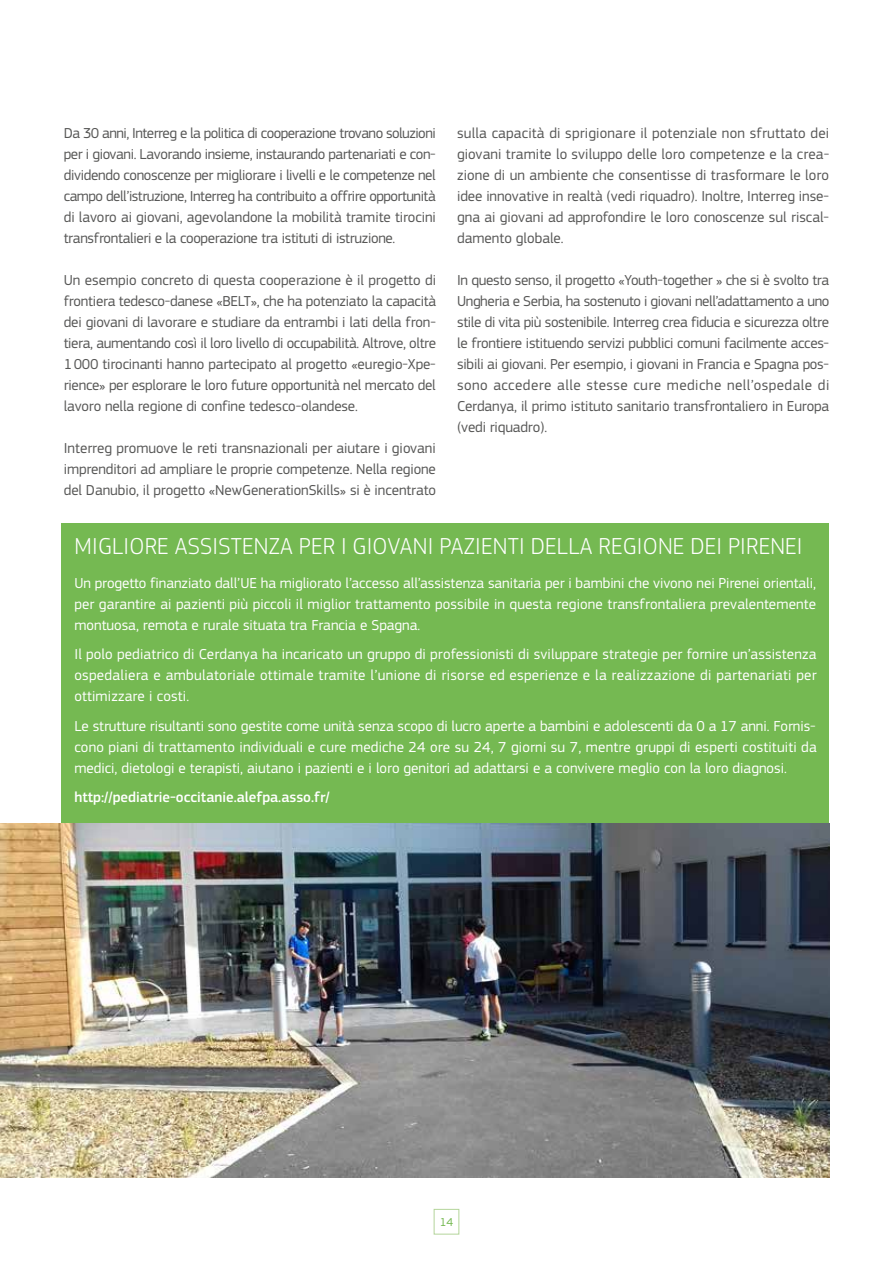
<style>
.page{position:relative;width:893px;height:1263px;background:#fff}
.page>*{position:absolute;margin:0;border:0;box-sizing:border-box;transform-origin:0 0}
.t1{font:300 24px "EC Square Sans Pro";letter-spacing:.01em;color:#fff}
.t2{font:15px/21px "EC Square Sans Pro";letter-spacing:-.01em;color:#575756;text-align:justify}
.t3{font:15px/21px "EC Square Sans Pro";color:#fff;text-align:justify}
.t4{font:500 15px "EC Square Sans Pro";color:#fff}
.t5{font:12px "EC Square Sans Pro";color:#75b952}
</style>
<div class="page">
<div style="left:434px;top:1209px;width:25px;height:25px;border:1px solid #b4d59b"></div>
<div style="left:62px;top:523px;width:767px;height:561px;background:#75b952"></div>
<img style="left:0;top:823px;width:829px;height:355px">
<p class="t2" style="left:64px;top:123px;width:374px">Da 30 anni, Interreg e la politica di cooperazione trovano soluzioni per i giovani. Lavorando insieme, instaurando partenariati e con&shy;dividendo conoscenze per migliorare i livelli e le competenze nel campo dell’istruzione, Interreg ha contribuito a offrire opportunità di lavoro ai giovani, agevolandone la mobilità tramite tirocini transfrontalieri e la cooperazione tra istituti di istruzione.</p>
<p class="t2" style="left:64px;top:270px;width:374px">Un esempio concreto di questa cooperazione è il progetto di frontiera tedesco-danese «BELT», che ha potenziato la capacità dei giovani di lavorare e studiare da entrambi i lati della fron&shy;tiera, aumentando così il loro livello di occupabilità. Altrove, oltre 1000 tirocinanti hanno partecipato al progetto «euregio-Xpe&shy;rience» per esplorare le loro future opportunità nel mercato del lavoro nella regione di confine tedesco-olandese.</p>
<p class="t2" style="left:64px;top:438px;width:374px">Interreg promuove le reti transnazionali per aiutare i giovani imprenditori ad ampliare le proprie competenze. Nella regione del Danubio, il progetto «NewGenerationSkills» si è incentrato</p>
<p class="t2" style="left:457px;top:123px;width:374px">sulla capacità di sprigionare il potenziale non sfruttato dei giovani tramite lo sviluppo delle loro competenze e la crea&shy;zione di un ambiente che consentisse di trasformare le loro idee innovative in realtà (vedi riquadro). Inoltre, Interreg inse&shy;gna ai giovani ad approfondire le loro conoscenze sul riscal&shy;damento globale.</p>
<p class="t2" style="left:457px;top:270px;width:374px">In questo senso, il progetto «Youth-together » che si è svolto tra Ungheria e Serbia, ha sostenuto i giovani nell’adattamento a uno stile di vita più sostenibile. Interreg crea fiducia e sicurezza oltre le frontiere istituendo servizi pubblici comuni facilmente acces&shy;sibili ai giovani. Per esempio, i giovani in Francia e Spagna pos&shy;sono accedere alle stesse cure mediche nell’ospedale di Cerdanya, il primo istituto sanitario transfrontaliero in Europa (vedi riquadro).</p>
<h1 class="t1" style="left:75px;top:532px;width:729px">MIGLIORE ASSISTENZA PER I GIOVANI PAZIENTI DELLA REGIONE DEI PIRENEI</h1>
<p class="t3" style="left:74px;top:572px;width:743px">Un progetto finanziato dall’UE ha migliorato l’accesso all’assistenza sanitaria per i bambini che vivono nei Pirenei orientali, per garantire ai pazienti più piccoli il miglior trattamento possibile in questa regione transfrontaliera prevalentemente montuosa, remota e rurale situata tra Francia e Spagna.</p>
<p class="t3" style="left:74px;top:644px;width:744px">Il polo pediatrico di Cerdanya ha incaricato un gruppo di professionisti di sviluppare strategie per fornire un’assistenza ospedaliera e ambulatoriale ottimale tramite l’unione di risorse ed esperienze e la realizzazione di partenariati per ottimizzare i costi.</p>
<p class="t3" style="left:74px;top:715px;width:744px">Le strutture risultanti sono gestite come unità senza scopo di lucro aperte a bambini e adolescenti da 0 a 17 anni. Fornis&shy;cono piani di trattamento individuali e cure mediche 24 ore su 24, 7 giorni su 7, mentre gruppi di esperti costituiti da medici, dietologi e terapisti, aiutano i pazienti e i loro genitori ad adattarsi e a convivere meglio con la loro diagnosi.</p>
<p class="t4" style="left:74px;top:788px;width:257px">http://pediatrie-occitanie.alefpa.asso.fr/</p>
<p class="t5" style="left:440px;top:1215px;width:15px">14</p>
</div>
